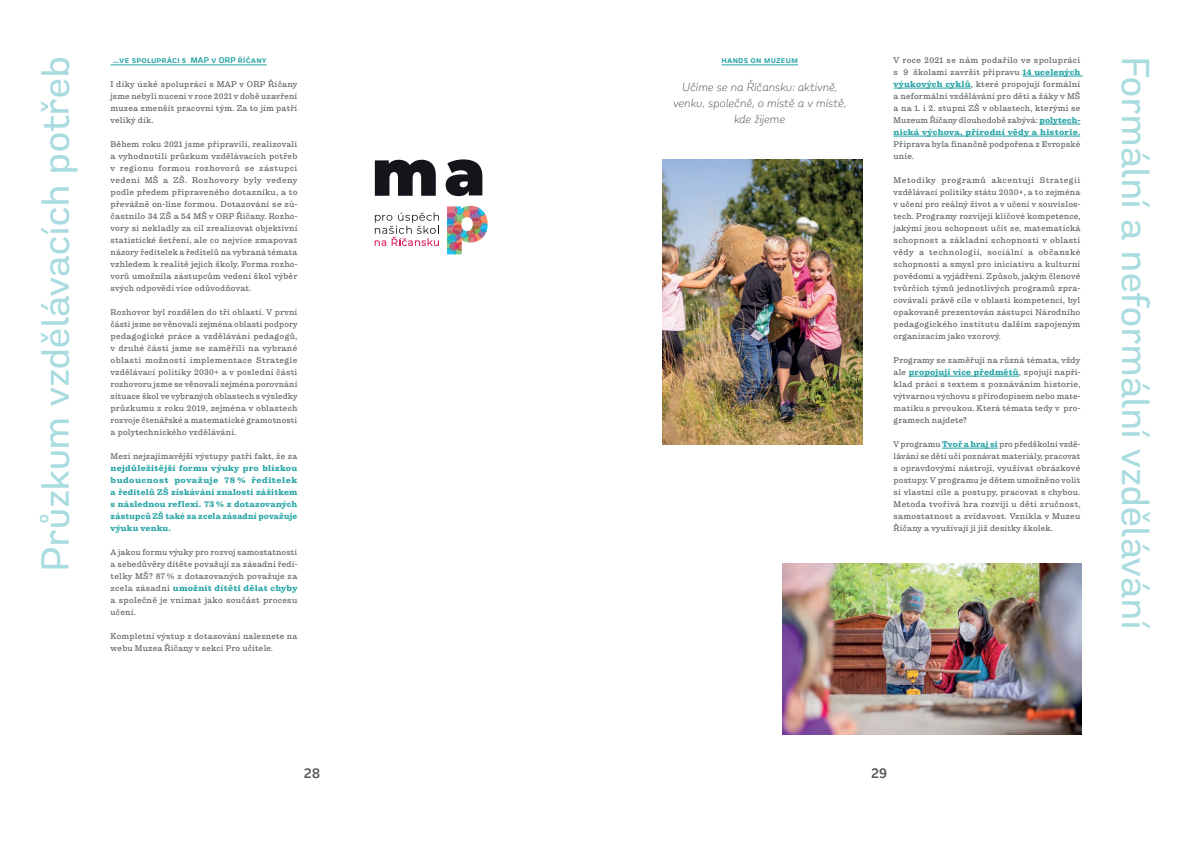
<style>
.page{position:relative;width:1191px;height:842px;background:#fff}
.page>*{position:absolute;margin:0;border:0;box-sizing:border-box;transform-origin:0 0}
.t1{font:500 40px "Remora Sans W2";letter-spacing:.02em;color:#a9dcdf}
.t2{font:600 14px "Remora Sans W2";color:#57585a}
.t3{font:italic 300 12px/16px "Remora Sans W2";letter-spacing:.03em;color:#57585a;text-align:center}
.t4{font:300 8.5px/12px "Pulpo";letter-spacing:.02em;color:#57585a;text-align:justify}
.t5{font:700 8.5px/12px "Pulpo";letter-spacing:.015em;color:#22a2a3;text-align:justify}
.t6{font:600 8.5px "Remora Sans W2";letter-spacing:.015em;color:#22a2a3}
.s1{font-weight:700;color:#22a2a3}
</style>
<div class="page">
<hr style="left:111px;top:65px;width:156px;height:1px;background:#22a2a3">
<hr style="left:721px;top:65px;width:77px;height:1px;background:#22a2a3">
<hr style="left:1022px;top:76px;width:61px;height:1px;background:#22a2a3">
<hr style="left:893px;top:88px;width:77px;height:1px;background:#22a2a3">
<hr style="left:1039px;top:124px;width:41px;height:1px;background:#22a2a3">
<hr style="left:893px;top:136px;width:187px;height:1px;background:#22a2a3">
<hr style="left:909px;top:376px;width:110px;height:1px;background:#22a2a3">
<hr style="left:942px;top:448px;width:56px;height:1px;background:#22a2a3">
<img style="left:663px;top:159px;width:199px;height:285px">
<img style="left:782px;top:563px;width:299px;height:172px">
<svg style="left:375px;top:213px;width:64px;height:33px"></svg>
<svg style="left:375px;top:160px;width:61px;height:36px"></svg>
<svg style="left:445px;top:159px;width:37px;height:37px"></svg>
<img style="left:447px;top:206px;width:41px;height:48px">
<h1 class="t1" style="left:30px;top:571px;width:516px;rotate:-90deg">Průzkum vzdělávacích potřeb</h1>
<p class="t6" style="left:113px;top:55px;width:155px">…ve spolupráci s MAP v ORP říčany</p>
<p class="t4" style="left:111px;top:78px;width:188px">I díky úzké spolupráci s MAP v ORP Říčany jsme nebyli nuceni v roce 2021 v době uzavření muzea zmenšit pracovní tým. Za to jim patří veliký dík.</p>
<p class="t4" style="left:111px;top:138px;width:188px">Během roku 2021 jsme připravili, realizovali a vyhodnotili průzkum vzdělávacích potřeb v regionu formou rozhovorů se zástupci vedení MŠ a ZŠ. Rozhovory byly vedeny podle předem připraveného dotazníku, a to převážně on-line formou. Dotazování se zú&shy;častnilo 34 ZŠ a 54 MŠ v ORP Říčany. Rozho&shy;vory si nekladly za cíl zrealizovat objektivní statistické šetření, ale co nejvíce zmapovat názory ředitelek a ředitelů na vybraná témata vzhledem k realitě jejich školy. Forma rozho&shy;vorů umožnila zástupcům vedení škol výběr svých odpovědí více odůvodňovat.</p>
<p class="t4" style="left:111px;top:306px;width:188px">Rozhovor byl rozdělen do tří oblastí. V první části jsme se věnovali zejména oblasti podpory pedagogické práce a vzdělávání pedagogů, v druhé části jsme se zaměřili na vybrané oblasti možností implementace Strategie vzdělávací politiky 2030+ a v poslední části rozhovoru jsme se věnovali zejména porovnání situace škol ve vybraných oblastech s výsledky průzkumu z roku 2019, zejména v oblastech rozvoje čtenářské a matematické gramotnosti a polytechnického vzdělávání.</p>
<p class="t4" style="left:111px;top:450px;width:188px">Mezi nejzajímavější výstupy patří fakt, že za</p>
<p class="t5" style="left:111px;top:462px;width:188px">nejdůležitější formu výuky pro blízkou budoucnost považuje 78 % ředitelek a ředitelů ZŠ získávání znalostí zážitkem s následnou reflexí. 73 % z dotazovaných zástupců ZŠ také za zcela zásadní považuje výuku venku.</p>
<p class="t4" style="left:111px;top:546px;width:188px">A jakou formu výuky pro rozvoj samostatnosti a sebedůvěry dítěte považují za zásadní ředi&shy;telky MŠ? 87 % z dotazovaných považuje za zcela zásadní <span class="s1">umožnit dítěti dělat chyby </span>a společně je vnímat jako součást procesu učení.</p>
<p class="t4" style="left:111px;top:630px;width:188px">Kompletní výstup z dotazování naleznete na webu Muzea Říčany v sekci Pro učitele.</p>
<p class="t6" style="left:721px;top:55px;width:78px">hands on muzeum</p>
<h3 class="t3" style="left:673px;top:79px;width:174px">Učíme se na Říčansku: aktivně, venku, společně, o místě a v místě, kde žijeme</h3>
<p class="t4" style="left:893px;top:54px;width:188px">V roce 2021 se nám podařilo ve spolupráci s 9 školami završit přípravu <span class="s1">14 ucelených výukových cyklů</span>, které propojují formální a neformální vzdělávání pro děti a žáky v MŠ a na 1. i 2. stupni ZŠ v oblastech, kterými se Muzeum Říčany dlouhodobě zabývá: <span class="s1">polytech&shy;nická výchova, přírodní vědy a historie.</span></p>
<p class="t4" style="left:893px;top:138px;width:188px">Příprava byla finančně podpořena z Evropské unie.</p>
<p class="t4" style="left:893px;top:174px;width:188px">Metodiky programů akcentují Strategii vzdělávací politiky státu 2030+, a to zejména v učení pro reálný život a v učení v souvislos&shy;tech. Programy rozvíjejí klíčové kompetence, jakými jsou schopnost učit se, matematická schopnost a základní schopnosti v oblasti vědy a technologií, sociální a občanské schopnosti a smysl pro iniciativu a kulturní povědomí a vyjádření. Způsob, jakým členové tvůrčích týmů jednotlivých programů zpra&shy;covávali právě cíle v oblasti kompetencí, byl opakovaně prezentován zástupci Národního pedagogického institutu dalším zapojeným organizacím jako vzorový.</p>
<p class="t4" style="left:893px;top:354px;width:188px">Programy se zaměřují na různá témata, vždy ale <span class="s1">propojují více předmětů</span>, spojují napří&shy;klad práci s textem s poznáváním historie, výtvarnou výchovu s přírodopisem nebo mate&shy;matiku s prvoukou. Která témata tedy v pro&shy;gramech najdete?</p>
<p class="t4" style="left:893px;top:438px;width:188px">V programu <span class="s1">Tvoř a hraj si</span> pro předškolní vzdě&shy;lávání se děti učí poznávat materiály, pracovat s opravdovými nástroji, využívat obrázkové postupy. V programu je dětem umožněno volit si vlastní cíle a postupy, pracovat s chybou.<br>Metoda tvořivá hra rozvíjí u dětí zručnost, samostatnost a zvídavost. Vznikla v Muzeu Říčany a využívají ji již desítky školek.</p>
<h1 class="t1" style="left:1161px;top:57px;width:573px;rotate:90deg">Formální a neformální vzdělávání</h1>
<h2 class="t2" style="left:304px;top:764px;width:17px">28</h2>
<h2 class="t2" style="left:871px;top:764px;width:17px">29</h2>
</div>
